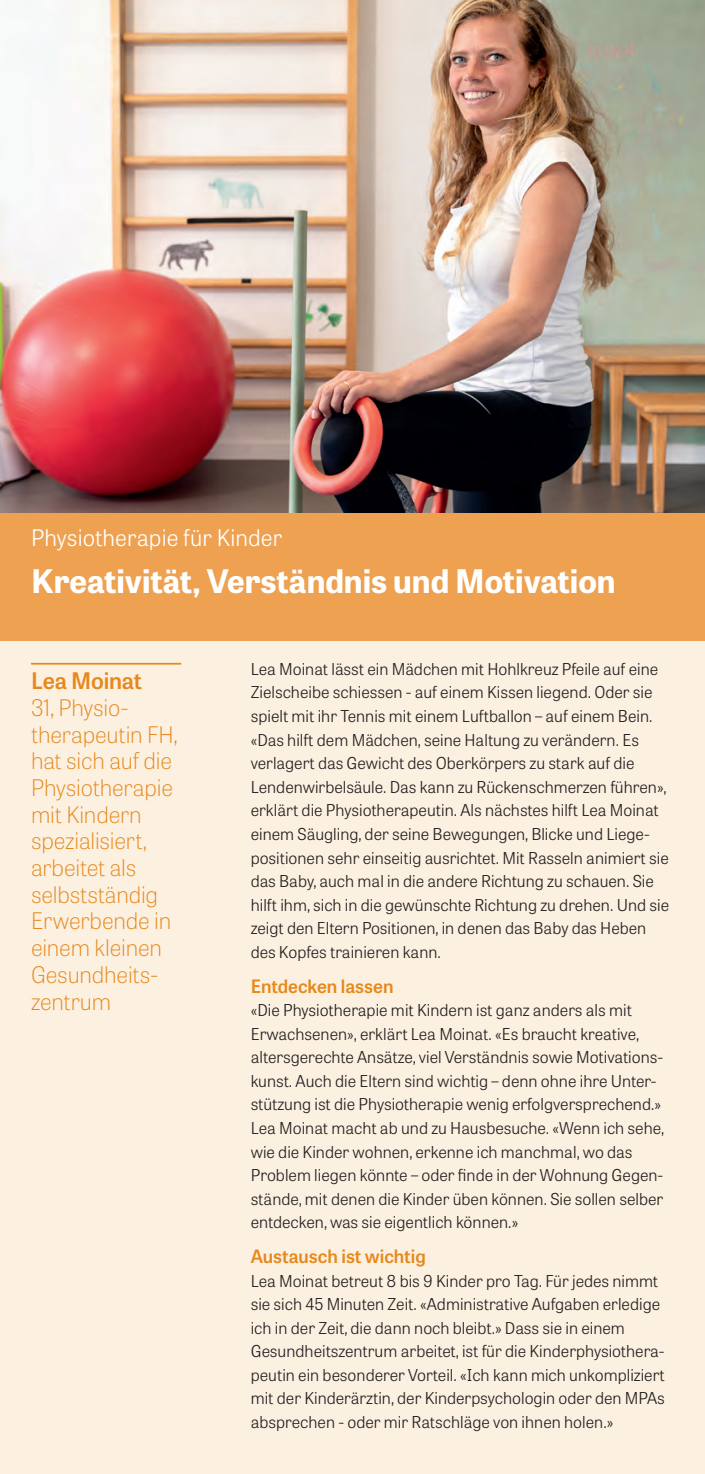
<style>
.page{position:relative;width:705px;height:1474px;background:#fff}
.page>*{position:absolute;margin:0;border:0;box-sizing:border-box;transform-origin:0 0}
.t1{font:700 32.38px "Tablet Gothic";color:#fff}
.t2{font:100 22.75px/26.6px "Tablet Gothic";letter-spacing:-.01em;color:#e6881b}
.t3{font:300 22.75px "Tablet Gothic";color:#fff}
.t4{font:600 22.75px "Tablet Gothic";letter-spacing:-.01em;color:#e6881b}
.t5{font:600 18.38px "Tablet Gothic";color:#e6881b}
.t6{font:300 16.28px/23.6px "Tablet Gothic";color:#231f20}
</style>
<div class="page">
<div style="left:0;top:77px;width:704px;height:1396px;background:#fcf0e1"></div>
<div style="left:0;top:506px;width:704px;height:134px;background:#eda151"></div>
<img style="left:0;top:0;width:704px;height:512px">
<hr style="left:31px;top:663px;width:150px;height:1px;background:#e6881b">
<h2 class="t3" style="left:31px;top:522px;width:252px">Physiotherapie für Kinder</h2>
<h1 class="t1" style="left:31px;top:558px;width:586px">Kreativität, Verständnis und Motivation</h1>
<h2 class="t4" style="left:31px;top:665px;width:112px">Lea Moinat</h2>
<h2 class="t2" style="left:31px;top:693px;width:148px">31, Physio&shy;therapeutin FH, hat sich auf die<br>Physiotherapie mit Kindern spezialisiert, arbeitet als selbstständig<br>Erwerbende in einem kleinen<br>Gesundheits&shy;zentrum</h2>
<p class="t6" style="left:251px;top:656px;width:420px">Lea Moinat lässt ein Mädchen mit Hohlkreuz Pfeile auf eine Zielscheibe schiessen - auf einem Kissen liegend. Oder sie spielt mit ihr Tennis mit einem Luftballon – auf einem Bein. «Das hilft dem Mädchen, seine Haltung zu verändern. Es verlagert das Gewicht des Oberkörpers zu stark auf die Lendenwirbelsäule. Das kann zu Rückenschmerzen führen», erklärt die Physiotherapeutin. Als nächstes hilft Lea Moinat einem Säugling, der seine Bewegungen, Blicke und Liege&shy;positionen sehr einseitig ausrichtet. Mit Rasseln animiert sie das Baby, auch mal in die andere Richtung zu schauen. Sie hilft ihm, sich in die gewünschte Richtung zu drehen. Und sie zeigt den Eltern Positionen, in denen das Baby das Heben des Kopfes trainieren kann.</p>
<p class="t5" style="left:251px;top:972px;width:144px">Entdecken lassen</p>
<p class="t6" style="left:251px;top:997px;width:414px">«Die Physiotherapie mit Kindern ist ganz anders als mit Erwachsenen», erklärt Lea Moinat. «Es braucht kreative, altersgerechte Ansätze, viel Verständnis sowie Motivations&shy;kunst. Auch die Eltern sind wichtig – denn ohne ihre Unter&shy;stützung ist die Physiotherapie wenig erfolgversprechend.» Lea Moinat macht ab und zu Hausbesuche. «Wenn ich sehe, wie die Kinder wohnen, erkenne ich manchmal, wo das Problem liegen könnte – oder finde in der Wohnung Gegen&shy;stände, mit denen die Kinder üben können. Sie sollen selber entdecken, was sie eigentlich können.»</p>
<p class="t5" style="left:251px;top:1243px;width:176px">Austausch ist wichtig</p>
<p class="t6" style="left:251px;top:1268px;width:415px">Lea Moinat betreut 8 bis 9 Kinder pro Tag. Für jedes nimmt sie sich 45 Minuten Zeit. «Administrative Aufgaben erledige ich in der Zeit, die dann noch bleibt.» Dass sie in einem Gesundheitszentrum arbeitet, ist für die Kinderphysiothera&shy;peutin ein besonderer Vorteil. «Ich kann mich unkompliziert mit der Kinderärztin, der Kinderpsychologin oder den MPAs absprechen - oder mir Ratschläge von ihnen holen.»</p>
</div>
